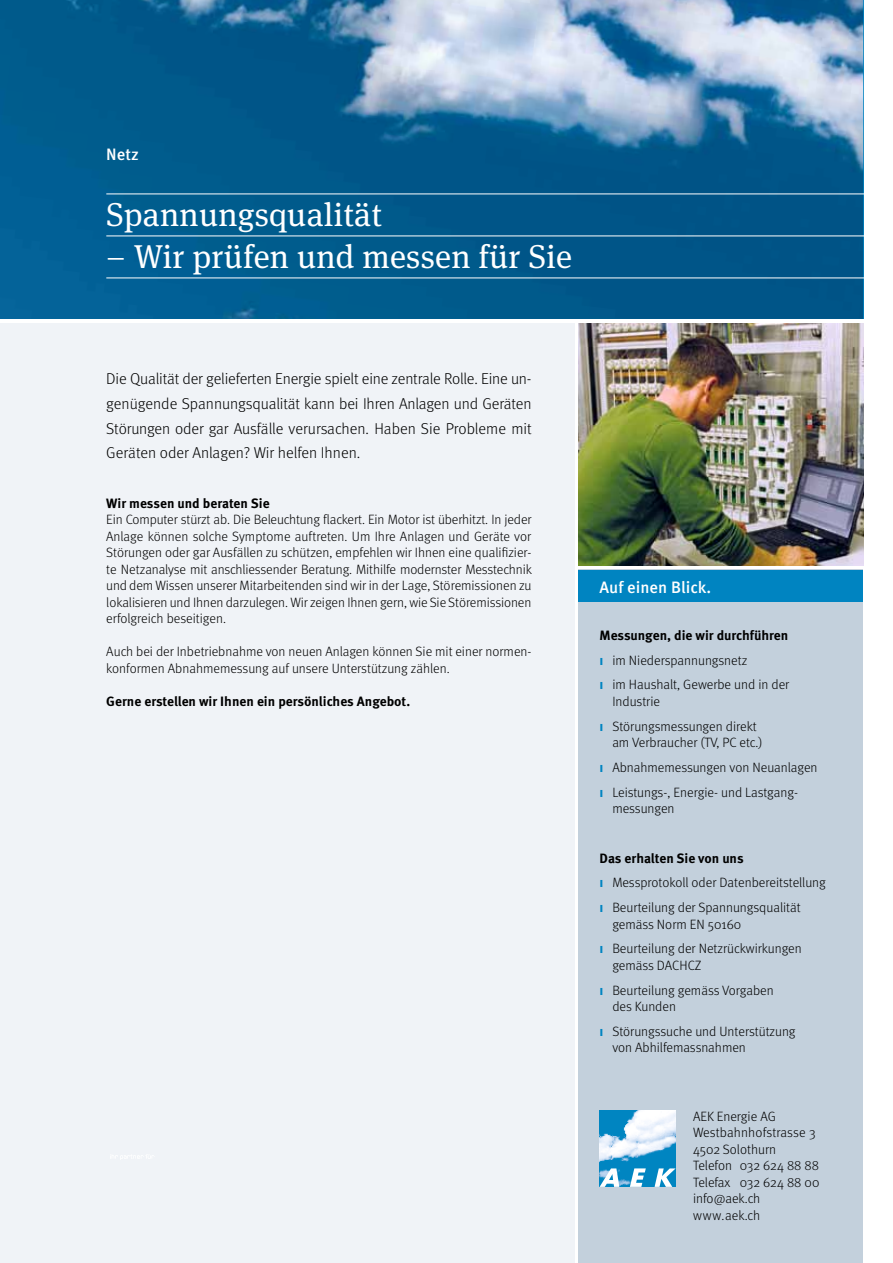
<style>
.page{position:relative;width:893px;height:1263px;background:#fff}
.page>*{position:absolute;margin:0;border:0;box-sizing:border-box;transform-origin:0 0}
.t1{font:33px "Meta Serif OT";letter-spacing:.005em;color:#fff}
.t2{font:500 16.5px "Meta OT";color:#fff}
.t3{font:300 15.75px/24.8px "Meta";color:#000;text-align:justify}
.t4{font:300 13.5px/16.5px "Meta";color:#000}
.t5{font:700 13.5px "Meta OT";color:#000}
.s1{font-family:"Meta OT";font-weight:700;font-size:10.2px;color:#0084c1}
</style>
<div class="page">
<img style="left:0;top:0;width:863px;height:319px">
<div style="left:0;top:323px;width:574px;height:940px;background:#f0f3f7"></div>
<hr style="left:106px;top:194px;width:761px;height:1px;background:#fff">
<hr style="left:106px;top:236px;width:761px;height:1px;background:#fff">
<hr style="left:106px;top:278px;width:761px;height:1px;background:#fff">
<div style="left:578px;top:570px;width:285px;height:693px;background:#c3d0dc"></div>
<img style="left:600px;top:1111px;width:76px;height:76px">
<svg style="left:600px;top:1168px;width:19px;height:19px"></svg>
<svg style="left:630px;top:1168px;width:16px;height:19px"></svg>
<svg style="left:655px;top:1168px;width:21px;height:19px"></svg>
<div style="left:578px;top:570px;width:285px;height:32px;background:#0084c1"></div>
<img style="left:578px;top:323px;width:285px;height:243px">
<svg style="left:110px;top:1155px;width:43px;height:4px"></svg>
<p class="t2" style="left:106px;top:144px;width:34px">Netz</p>
<h1 class="t1" style="left:106px;top:195px;width:277px">Spannungsqualität</h1>
<h1 class="t1" style="left:106px;top:237px;width:467px">– Wir prüfen und messen für Sie</h1>
<p class="t3" style="left:106px;top:366px;width:427px">Die Qualität der gelieferten Energie spielt eine zentrale Rolle. Eine un&shy;genügende Spannungsqualität kann bei Ihren Anlagen und Geräten Störungen oder gar Ausfälle verursachen. Haben Sie Probleme mit Geräten oder Anlagen? Wir helfen Ihnen.</p>
<p class="t5" style="left:106px;top:495px;width:165px">Wir messen und beraten Sie</p>
<p class="t4" style="left:106px;top:511px;width:427px;text-align:justify">Ein Computer stürzt ab. Die Beleuchtung flackert. Ein Motor ist überhitzt. In jeder Anlage können solche Symptome auftreten. Um Ihre Anlagen und Geräte vor Störungen oder gar Ausfällen zu schützen, empfehlen wir Ihnen eine qualifizier&shy;te Netzanalyse mit anschliessender Beratung. Mithilfe modernster Messtechnik und dem Wissen unserer Mitarbeitenden sind wir in der Lage, Störemissionen zu lokalisieren und Ihnen darzulegen. Wir zeigen Ihnen gern, wie Sie Störemissionen erfolgreich beseitigen.</p>
<p class="t4" style="left:106px;top:643px;width:427px">Auch bei der Inbetriebnahme von neuen Anlagen können Sie mit einer normen&shy;konformen Abnahmemessung auf unsere Unterstützung zählen.</p>
<p class="t5" style="left:106px;top:692px;width:305px">Gerne erstellen wir Ihnen ein persönliches Angebot.</p>
<p class="t2" style="left:600px;top:577px;width:113px">Auf einen Blick.</p>
<p class="t5" style="left:600px;top:627px;width:190px">Messungen, die wir durchführen</p>
<p class="t4" style="left:600px;top:647px;width:191px;line-height:24.8px"><span class="s1">I</span> im Niederspannungsnetz<br><span class="s1">I</span> im Haushalt, Gewerbe und in der</p>
<p class="t4" style="left:600px;top:689px;width:159px;line-height:24.8px;text-indent:13px">Industrie<br><span class="s1">I</span> Störungsmessungen direkt</p>
<p class="t4" style="left:600px;top:730px;width:219px;line-height:24.8px;text-indent:13px">am Verbraucher (TV, PC etc.)<br><span class="s1">I</span> Abnahmemessungen von Neuanlagen<br><span class="s1">I</span> Leistungs-, Energie- und Lastgang-</p>
<p class="t4" style="left:612px;top:800px;width:64px">messungen</p>
<p class="t5" style="left:600px;top:849px;width:146px">Das erhalten Sie von uns</p>
<p class="t4" style="left:600px;top:870px;width:228px;line-height:24.8px"><span class="s1">I</span> Messprotokoll oder Datenbereitstellung<br><span class="s1">I</span> Beurteilung der Spannungsqualität</p>
<p class="t4" style="left:600px;top:911px;width:204px;line-height:24.8px;text-indent:13px">gemäss Norm EN 50160<br><span class="s1">I</span> Beurteilung der Netzrückwirkungen</p>
<p class="t4" style="left:600px;top:953px;width:176px;line-height:24.8px;text-indent:13px">gemäss DACHCZ<br><span class="s1">I</span> Beurteilung gemäss Vorgaben</p>
<p class="t4" style="left:600px;top:994px;width:198px;line-height:24.8px;text-indent:13px">des Kunden<br><span class="s1">I</span> Störungssuche und Unterstützung</p>
<p class="t4" style="left:612px;top:1039px;width:135px">von Abhilfemassnahmen</p>
<p class="t4" style="left:693px;top:1108px;width:128px">AEK Energie AG<br>Westbahnhofstrasse 3<br>4502 Solothurn<br>Telefon 032 624 88 88<br>Telefax 032 624 88 00 info@aek.ch www.aek.ch</p>
</div>
